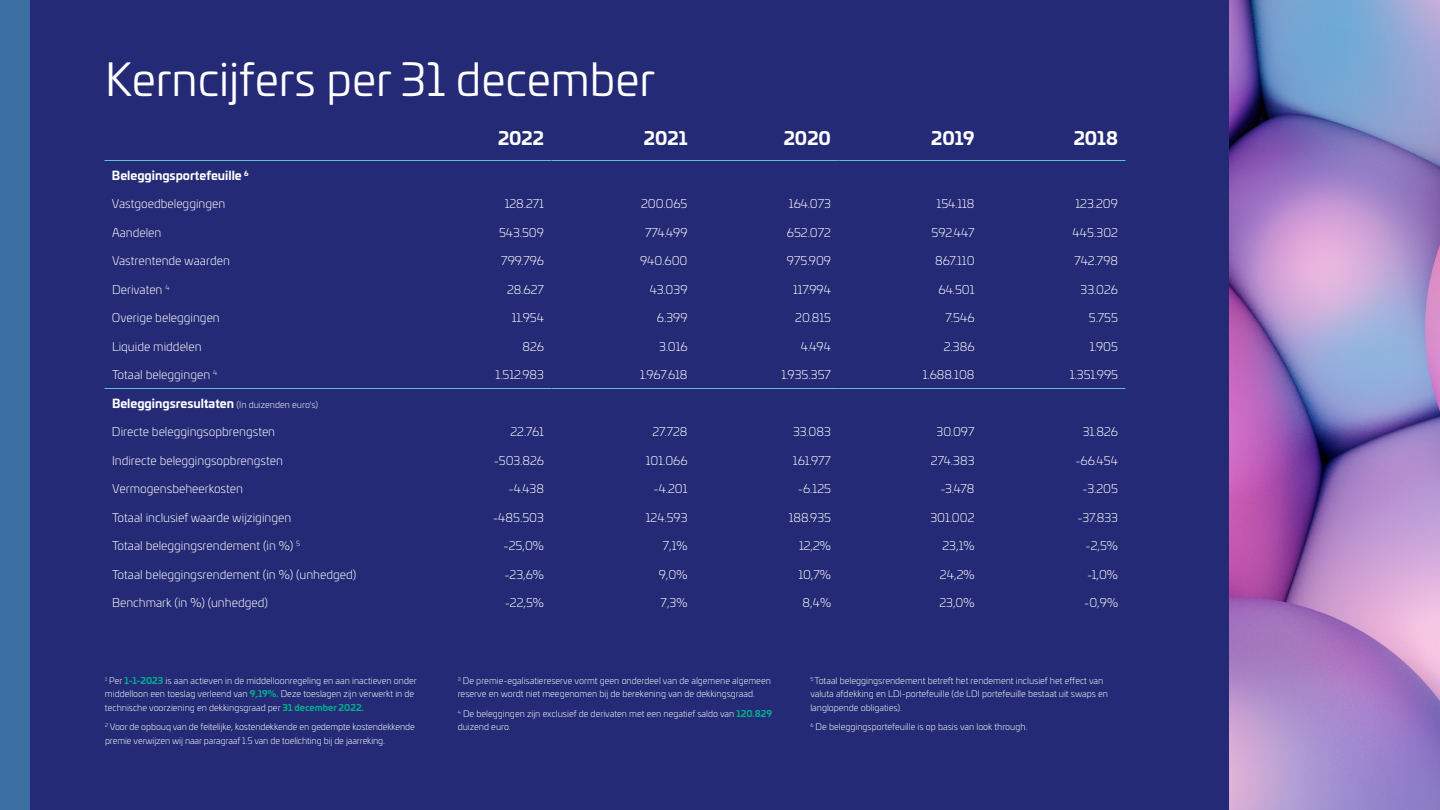
<style>
.page{position:relative;width:1440px;height:810px;background:#fff}
.page>*{position:absolute;margin:0;border:0;box-sizing:border-box;transform-origin:0 0}
.t1{font:45px "Univia Pro";color:#fff}
.t2{font:700 18px "Univia Pro";color:#fff}
.t3{font:300 12px "Univia Pro";color:#fff}
.t4{font:700 12px "Univia Pro";color:#fff}
.t5{font:300 9px/13.5px "Univia Pro";color:#fff}
.s1{font-weight:300;font-size:9px}
.s2{font-weight:700;color:#00ab8e}
</style>
<div class="page">
<img style="left:1228px;top:0;width:212px;height:810px">
<div style="left:30px;top:0;width:1198px;height:810px;background:#242a75"></div>
<hr style="left:104px;top:160px;width:304px;height:1px;background:#5dbfd4">
<hr style="left:408px;top:160px;width:144px;height:1px;background:#5dbfd4">
<hr style="left:552px;top:160px;width:143px;height:1px;background:#5dbfd4">
<hr style="left:695px;top:160px;width:144px;height:1px;background:#5dbfd4">
<hr style="left:839px;top:160px;width:143px;height:1px;background:#5dbfd4">
<hr style="left:982px;top:160px;width:144px;height:1px;background:#5dbfd4">
<hr style="left:104px;top:388px;width:304px;height:1px;background:#5dbfd4">
<hr style="left:408px;top:388px;width:144px;height:1px;background:#5dbfd4">
<hr style="left:552px;top:388px;width:143px;height:1px;background:#5dbfd4">
<hr style="left:695px;top:388px;width:144px;height:1px;background:#5dbfd4">
<hr style="left:839px;top:388px;width:143px;height:1px;background:#5dbfd4">
<hr style="left:982px;top:388px;width:144px;height:1px;background:#5dbfd4">
<div style="left:0;top:0;width:30px;height:810px;background:#3c70a3"></div>
<h1 class="t1" style="left:105px;top:47px;width:552px">Kerncijfers per 31 december</h1>
<h2 class="t2" style="left:498px;top:124px;width:47px">2022</h2>
<h2 class="t2" style="left:644px;top:124px;width:45px">2021</h2>
<h2 class="t2" style="left:784px;top:124px;width:49px">2020</h2>
<h2 class="t2" style="left:931px;top:124px;width:45px">2019</h2>
<h2 class="t2" style="left:1074px;top:124px;width:46px">2018</h2>
<p class="t4" style="left:112px;top:166px;width:138px">Beleggingsportefeuille <sup>6</sup></p>
<p class="t3" style="left:112px;top:196px;width:115px">Vastgoedbeleggingen</p>
<p class="t3" style="left:505px;top:196px;width:41px">128.271</p>
<p class="t3" style="left:641px;top:196px;width:48px">200.065</p>
<p class="t3" style="left:789px;top:196px;width:44px">164.073</p>
<p class="t3" style="left:937px;top:196px;width:39px">154.118</p>
<p class="t3" style="left:1076px;top:196px;width:44px">123.209</p>
<p class="t3" style="left:112px;top:224px;width:51px">Aandelen</p>
<p class="t3" style="left:499px;top:224px;width:46px">543.509</p>
<p class="t3" style="left:645px;top:224px;width:44px">774.499</p>
<p class="t3" style="left:787px;top:224px;width:46px">652.072</p>
<p class="t3" style="left:932px;top:224px;width:44px">592.447</p>
<p class="t3" style="left:1073px;top:224px;width:47px">445.302</p>
<p class="t3" style="left:112px;top:252px;width:119px">Vastrentende waarden</p>
<p class="t3" style="left:501px;top:252px;width:44px">799.796</p>
<p class="t3" style="left:640px;top:252px;width:49px">940.600</p>
<p class="t3" style="left:787px;top:252px;width:46px">975.909</p>
<p class="t3" style="left:935px;top:252px;width:41px">867.110</p>
<p class="t3" style="left:1075px;top:252px;width:45px">742.798</p>
<p class="t3" style="left:112px;top:281px;width:59px">Derivaten <sup>4</sup></p>
<p class="t3" style="left:507px;top:281px;width:38px">28.627</p>
<p class="t3" style="left:650px;top:281px;width:39px">43.039</p>
<p class="t3" style="left:793px;top:281px;width:39px">117.994</p>
<p class="t3" style="left:939px;top:281px;width:37px">64.501</p>
<p class="t3" style="left:1081px;top:281px;width:39px">33.026</p>
<p class="t3" style="left:112px;top:309px;width:109px">Overige beleggingen</p>
<p class="t3" style="left:512px;top:309px;width:34px">11.954</p>
<p class="t3" style="left:657px;top:309px;width:32px">6.399</p>
<p class="t3" style="left:795px;top:309px;width:37px">20.815</p>
<p class="t3" style="left:945px;top:309px;width:31px">7.546</p>
<p class="t3" style="left:1089px;top:309px;width:31px">5.755</p>
<p class="t3" style="left:112px;top:338px;width:91px">Liquide middelen</p>
<p class="t3" style="left:522px;top:338px;width:23px">826</p>
<p class="t3" style="left:659px;top:338px;width:30px">3.016</p>
<p class="t3" style="left:801px;top:338px;width:32px">4.494</p>
<p class="t3" style="left:944px;top:338px;width:32px">2.386</p>
<p class="t3" style="left:1090px;top:338px;width:30px">1.905</p>
<p class="t3" style="left:112px;top:366px;width:107px">Totaal beleggingen <sup>4</sup></p>
<p class="t3" style="left:495px;top:366px;width:50px">1.512.983</p>
<p class="t3" style="left:640px;top:366px;width:49px">1.967.618</p>
<p class="t3" style="left:781px;top:366px;width:51px">1.935.357</p>
<p class="t3" style="left:923px;top:366px;width:53px">1.688.108</p>
<p class="t3" style="left:1070px;top:366px;width:50px">1.351.995</p>
<p class="t4" style="left:112px;top:393px;width:208px">Beleggingsresultaten <span class="s1">(In duizenden euro's)</span></p>
<p class="t3" style="left:112px;top:423px;width:165px">Directe beleggingsopbrengsten</p>
<p class="t3" style="left:510px;top:423px;width:35px">22.761</p>
<p class="t3" style="left:652px;top:423px;width:37px">27.728</p>
<p class="t3" style="left:793px;top:423px;width:39px">33.083</p>
<p class="t3" style="left:936px;top:423px;width:40px">30.097</p>
<p class="t3" style="left:1083px;top:423px;width:37px">31.826</p>
<p class="t3" style="left:112px;top:452px;width:172px">Indirecte beleggingsopbrengsten</p>
<p class="t3" style="left:494px;top:452px;width:52px">-503.826</p>
<p class="t3" style="left:646px;top:452px;width:43px">101.066</p>
<p class="t3" style="left:793px;top:452px;width:40px">161.977</p>
<p class="t3" style="left:931px;top:452px;width:45px">274.383</p>
<p class="t3" style="left:1075px;top:452px;width:44px">-66.454</p>
<p class="t3" style="left:112px;top:480px;width:133px">Vermogensbeheerkosten</p>
<p class="t3" style="left:509px;top:480px;width:37px">-4.438</p>
<p class="t3" style="left:654px;top:480px;width:35px">-4.201</p>
<p class="t3" style="left:798px;top:480px;width:35px">-6.125</p>
<p class="t3" style="left:940px;top:480px;width:36px">-3.478</p>
<p class="t3" style="left:1083px;top:480px;width:37px">-3.205</p>
<p class="t3" style="left:112px;top:509px;width:181px">Totaal inclusief waarde wijzigingen</p>
<p class="t3" style="left:493px;top:509px;width:53px">-485.503</p>
<p class="t3" style="left:646px;top:509px;width:43px">124.593</p>
<p class="t3" style="left:789px;top:509px;width:44px">188.935</p>
<p class="t3" style="left:930px;top:509px;width:46px">301.002</p>
<p class="t3" style="left:1078px;top:509px;width:42px">-37.833</p>
<p class="t3" style="left:112px;top:537px;width:190px">Totaal beleggingsrendement (in %) <sup>5</sup></p>
<p class="t3" style="left:504px;top:537px;width:42px">-25,0%</p>
<p class="t3" style="left:663px;top:537px;width:26px">7,1%</p>
<p class="t3" style="left:799px;top:537px;width:33px">12,2%</p>
<p class="t3" style="left:943px;top:537px;width:34px">23,1%</p>
<p class="t3" style="left:1086px;top:537px;width:34px">-2,5%</p>
<p class="t3" style="left:112px;top:566px;width:246px">Totaal beleggingsrendement (in %) (unhedged)</p>
<p class="t3" style="left:504px;top:566px;width:41px">-23,6%</p>
<p class="t3" style="left:659px;top:566px;width:30px">9,0%</p>
<p class="t3" style="left:798px;top:566px;width:34px">10,7%</p>
<p class="t3" style="left:940px;top:566px;width:36px">24,2%</p>
<p class="t3" style="left:1087px;top:566px;width:32px">-1,0%</p>
<p class="t3" style="left:112px;top:594px;width:157px">Benchmark (in %) (unhedged)</p>
<p class="t3" style="left:505px;top:594px;width:41px">-22,5%</p>
<p class="t3" style="left:661px;top:594px;width:28px">7,3%</p>
<p class="t3" style="left:803px;top:594px;width:30px">8,4%</p>
<p class="t3" style="left:939px;top:594px;width:37px">23,0%</p>
<p class="t3" style="left:1084px;top:594px;width:35px">-0,9%</p>
<p class="t5" style="left:105px;top:673px;width:313px"><sup>1</sup> Per <span class="s2">1-1-2023</span> is aan actieven in de middelloonregeling en aan inactieven onder middelloon een toeslag verleend van <span class="s2">9,19%.</span> Deze toeslagen zijn verwerkt in de technische voorziening en dekkingsgraad per <span class="s2">31 december 2022.</span></p>
<p class="t5" style="left:105px;top:720px;width:311px"><sup>2</sup> Voor de opbouq van de feitelijke, kostendekkende en gedempte kostendekkende premie verwijzen wij naar paragraaf 1.5 van de toelichting bij de jaarreking.</p>
<p class="t5" style="left:458px;top:673px;width:315px"><sup>3</sup> De premie-egalisatiereserve vormt geen onderdeel van de algemene algemeen reserve en wordt niet meegenomen bij de berekening van de dekkingsgraad.</p>
<p class="t5" style="left:458px;top:706px;width:316px"><sup>4</sup> De beleggingen zijn exclusief de derivaten met een negatief saldo van <span class="s2">120.829 </span>duizend euro.</p>
<p class="t5" style="left:810px;top:673px;width:299px"><sup>5</sup> Totaal beleggingsrendement betreft het rendement inclusief het effect van valuta afdekking en LDI-portefeuille (de LDI portefeuille bestaat uit swaps en langlopende obligaties).</p>
<p class="t5" style="left:810px;top:720px;width:219px"><sup>6</sup> De beleggingsportefeuille is op basis van look through.</p>
</div>
